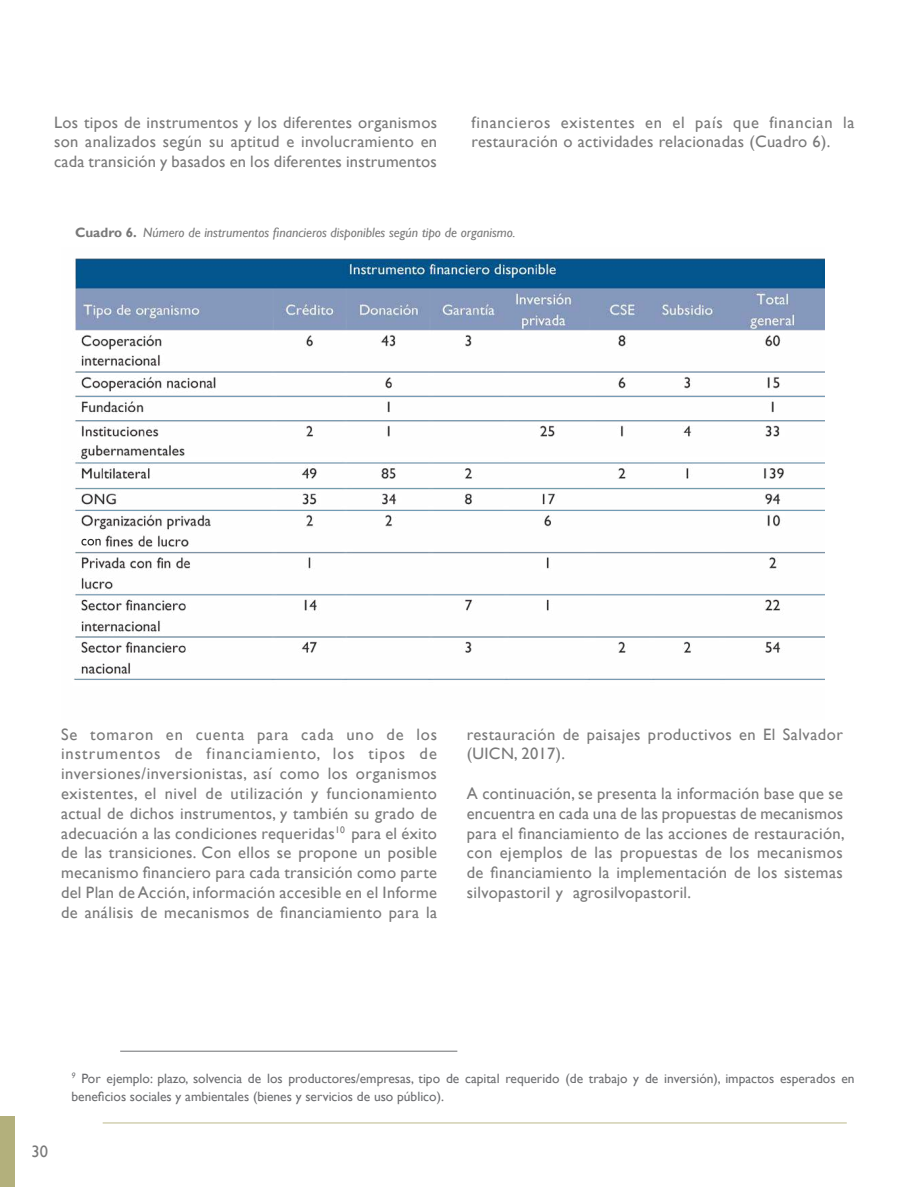
<style>
.page{position:relative;width:918px;height:1188px;background:#fff}
.page>*{position:absolute;margin:0;border:0;box-sizing:border-box;transform-origin:0 0}
.t1{font:16.5px/19.8px "Gill Sans";letter-spacing:.02em;color:#797979;text-align:justify}
.t2{font:16.5px "Gill Sans";color:#797979}
.t3{font:13.5px/18px "Gill Sans";color:#6d6e71}
.t4{font:italic 13.5px "Gill Sans";color:#797979}
.s1{font-weight:700;font-style:normal}
</style>
<div class="page">
<hr style="left:103px;top:1122px;width:744px;height:2px;background:#b3b07c">
<div style="left:1px;top:1117px;width:14px;height:70px;background:#b3b07c"></div>
<hr style="left:120px;top:1051px;width:337px;height:1px;background:#6d6e71">
<img style="left:74px;top:258px;width:751px;height:422px">
<p class="t1" style="left:54px;top:113px;width:385px">Los tipos de instrumentos y los diferentes organismos son analizados según su aptitud e involucramiento en cada transición y basados en los diferentes instrumentos</p>
<p class="t1" style="left:472px;top:113px;width:384px">financieros existentes en el país que financian la restauración o actividades relacionadas (Cuadro 6).</p>
<p class="t4" style="left:75px;top:225px;width:442px"><span class="s1">Cuadro 6.</span> Número de instrumentos financieros disponibles según tipo de organismo.</p>
<p class="t1" style="left:61px;top:725px;width:378px">Se tomaron en cuenta para cada uno de los instrumentos de financiamiento, los tipos de inversiones/inversionistas, así como los organismos existentes, el nivel de utilización y funcionamiento actual de dichos instrumentos, y también su grado de adecuación a las condiciones requeridas<sup>10</sup> para el éxito de las transiciones. Con ellos se propone un posible mecanismo financiero para cada transición como parte del Plan de Acción, información accesible en el Informe de análisis de mecanismos de financiamiento para la</p>
<p class="t1" style="left:467px;top:725px;width:378px">restauración de paisajes productivos en El Salvador (UICN, 2017).</p>
<p class="t1" style="left:467px;top:784px;width:379px">A continuación, se presenta la información base que se encuentra en cada una de las propuestas de mecanismos para el financiamiento de las acciones de restauración, con ejemplos de las propuestas de los mecanismos de financiamiento la implementación de los sistemas silvopastoril y agrosilvopastoril.</p>
<p class="t2" style="left:31px;top:1141px;width:18px">30</p>
<p class="t3" style="left:72px;top:1070px;width:785px"><sup>9</sup> Por ejemplo: plazo, solvencia de los productores/empresas, tipo de capital requerido (de trabajo y de inversión), impactos esperados en beneficios sociales y ambientales (bienes y servicios de uso público).</p>
</div>
